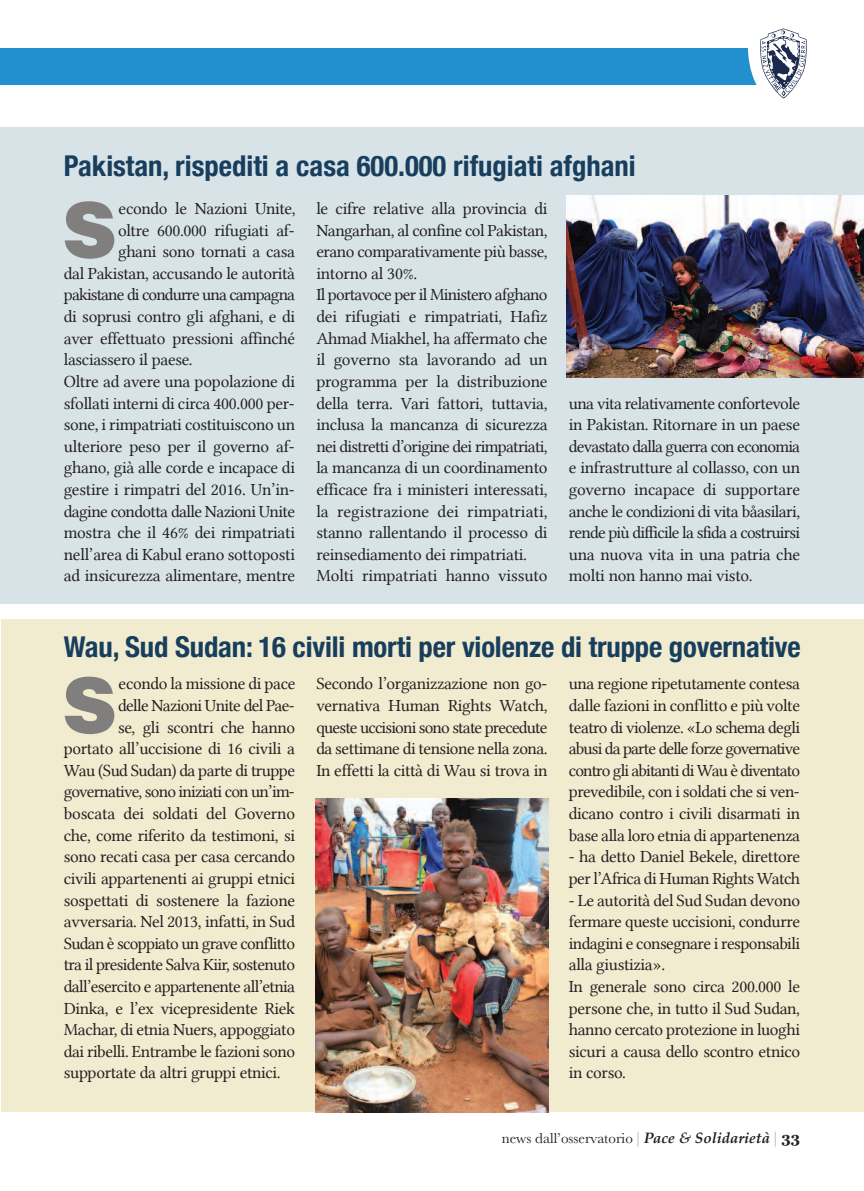
<style>
.page{position:relative;width:864px;height:1191px;background:#fff}
.page>*{position:absolute;margin:0;border:0;box-sizing:border-box;transform-origin:0 0}
.t1{font:900 76.95px "Helvetica";color:#807f7d}
.t2{font:700 condensed 28.65px "Helvetica Neue";letter-spacing:-.005em;color:#183e5d}
.t3{font:17.25px/21.6px "Lin Libertine";letter-spacing:-.02em;color:#231f20}
.t4{font:17.25px "Lin Libertine";letter-spacing:-.045em;color:#231f20}
.t5{font:17.25px "Lin Libertine";letter-spacing:-.04em;color:#231f20}
.t6{font:17.25px "Lin Libertine";letter-spacing:-.05em;color:#231f20}
.t7{font:15px "Baskerville";color:#231f20}
.s1{font-family:"Helvetica";font-weight:300;color:#bcbdc0}
.s2{font-family:"Palatino Linotype";font-weight:700;font-style:italic}
.s3{font-family:"Georgia";font-weight:700}
</style>
<div class="page">
<div style="left:0;top:49px;width:771px;height:36px;background:#228fcf"></div>
<svg style="left:747px;top:29px;width:59px;height:70px"></svg>
<div style="left:1px;top:128px;width:862px;height:476px;background:#d8e3e8"></div>
<div style="left:1px;top:619px;width:862px;height:492px;background:#f1ebd0"></div>
<img style="left:566px;top:196px;width:297px;height:182px">
<img style="left:315px;top:798px;width:233px;height:314px">
<h2 class="t2" style="left:64px;top:149px;width:573px">Pakistan, rispediti a casa 600.000 rifugiati afghani</h2>
<h1 class="t1" style="left:62px;top:176px;width:57px">S</h1>
<p class="t3" style="left:118px;top:198px;width:178px">econdo le Nazioni Unite,</p>
<p class="t3" style="left:316px;top:198px;width:233px">le cifre relative alla provincia di Nangarhan, al confine col Pakistan, erano comparativamente più basse, intorno al 30%.<br>Il portavoce per il Ministero afghano dei rifugiati e rimpatriati, Hafiz Ahmad Miakhel, ha affermato che il governo sta lavorando ad un programma per la distribuzione della terra. Vari fattori, tuttavia, inclusa la mancanza di sicurezza nei distretti d’origine dei rimpatriati, la mancanza di un coordinamento efficace fra i ministeri interessati, la registrazione dei rimpatriati, stanno rallentando il processo di reinsediamento dei rimpatriati.<br>Molti rimpatriati hanno vissuto</p>
<p class="t3" style="left:118px;top:219px;width:178px">oltre 600.000 rifugiati af-</p>
<p class="t3" style="left:118px;top:241px;width:178px">ghani sono tornati a casa</p>
<p class="t3" style="left:64px;top:262px;width:233px">dal Pakistan, accusando le autorità</p>
<p class="t6" style="left:64px;top:285px;width:233px">pakistane di condurre una campagna</p>
<p class="t3" style="left:64px;top:306px;width:233px">di soprusi contro gli afghani, e di</p>
<p class="t3" style="left:64px;top:327px;width:233px">aver effettuato pressioni affinché</p>
<p class="t3" style="left:64px;top:349px;width:130px">lasciassero il paese.</p>
<p class="t3" style="left:64px;top:370px;width:233px">Oltre ad avere una popolazione di</p>
<p class="t3" style="left:64px;top:392px;width:232px">sfollati interni di circa 400.000 per-</p>
<p class="t3" style="left:64px;top:414px;width:233px">sone, i rimpatriati costituiscono un</p>
<p class="t3" style="left:64px;top:435px;width:232px">ulteriore peso per il governo af-</p>
<p class="t3" style="left:64px;top:457px;width:233px">ghano, già alle corde e incapace di</p>
<p class="t3" style="left:64px;top:478px;width:232px">gestire i rimpatri del 2016. Un’in-</p>
<p class="t3" style="left:64px;top:500px;width:233px">dagine condotta dalle Nazioni Unite</p>
<p class="t3" style="left:64px;top:522px;width:233px">mostra che il 46% dei rimpatriati</p>
<p class="t3" style="left:64px;top:543px;width:233px">nell’area di Kabul erano sottoposti</p>
<p class="t3" style="left:64px;top:565px;width:233px">ad insicurezza alimentare, mentre</p>
<p class="t3" style="left:568px;top:392px;width:233px;text-align:justify">una vita relativamente confortevole in Pakistan. Ritornare in un paese devastato dalla guerra con economia e infrastrutture al collasso, con un governo incapace di supportare anche le condizioni di vita båasilari, rende più difficile la sfida a costruirsi una nuova vita in una patria che molti non hanno mai visto.</p>
<h2 class="t2" style="left:64px;top:630px;width:738px">Wau, Sud Sudan: 16 civili morti per violenze di truppe governative</h2>
<h1 class="t1" style="left:62px;top:651px;width:57px">S</h1>
<p class="t3" style="left:118px;top:673px;width:178px">econdo la missione di pace</p>
<p class="t3" style="left:118px;top:694px;width:178px">delle Nazioni Unite del Pae-</p>
<p class="t3" style="left:118px;top:716px;width:178px">se, gli scontri che hanno</p>
<p class="t3" style="left:64px;top:738px;width:233px">portato all’uccisione di 16 civili a</p>
<p class="t3" style="left:64px;top:759px;width:233px">Wau (Sud Sudan) da parte di truppe</p>
<p class="t4" style="left:64px;top:782px;width:232px">governative, sono iniziati con un’im-</p>
<p class="t3" style="left:64px;top:802px;width:233px">boscata dei soldati del Governo</p>
<p class="t3" style="left:64px;top:824px;width:233px">che, come riferito da testimoni, si</p>
<p class="t3" style="left:64px;top:846px;width:233px">sono recati casa per casa cercando</p>
<p class="t3" style="left:64px;top:867px;width:233px">civili appartenenti ai gruppi etnici</p>
<p class="t3" style="left:64px;top:889px;width:233px">sospettati di sostenere la fazione</p>
<p class="t3" style="left:64px;top:910px;width:233px">avversaria. Nel 2013, infatti, in Sud</p>
<p class="t4" style="left:64px;top:933px;width:233px">Sudan è scoppiato un grave conflitto</p>
<p class="t5" style="left:64px;top:955px;width:233px">tra il presidente Salva Kiir, sostenuto</p>
<p class="t3" style="left:64px;top:975px;width:233px">dall’esercito e appartenente all’etnia</p>
<p class="t3" style="left:64px;top:997px;width:233px">Dinka, e l’ex vicepresidente Riek</p>
<p class="t3" style="left:64px;top:1018px;width:233px">Machar, di etnia Nuers, appoggiato</p>
<p class="t3" style="left:64px;top:1040px;width:233px">dai ribelli. Entrambe le fazioni sono</p>
<p class="t3" style="left:64px;top:1062px;width:218px">supportate da altri gruppi etnici.</p>
<p class="t3" style="left:316px;top:673px;width:233px;text-align:justify">Secondo l’organizzazione non go&shy;vernativa Human Rights Watch, queste uccisioni sono state precedute da settimane di tensione nella zona.<br>In effetti la città di Wau si trova in</p>
<p class="t3" style="left:568px;top:673px;width:233px;text-align:justify">una regione ripetutamente contesa dalle fazioni in conflitto e più volte teatro di violenze. «Lo schema degli abusi da parte delle forze governative contro gli abitanti di Wau è diventato prevedibile, con i soldati che si ven&shy;dicano contro i civili disarmati in base alla loro etnia di appartenenza</p>
<p class="t3" style="left:568px;top:846px;width:233px">- ha detto Daniel Bekele, direttore per l’Africa di Human Rights Watch</p>
<p class="t3" style="left:568px;top:889px;width:233px">- Le autorità del Sud Sudan devono fermare queste uccisioni, condurre indagini e consegnare i responsabili alla giustizia».<br>In generale sono circa 200.000 le persone che, in tutto il Sud Sudan, hanno cercato protezione in luoghi sicuri a causa dello scontro etnico in corso.</p>
<p class="t7" style="left:501px;top:1129px;width:300px">news dall’osservatorio <span class="s1">|</span> <span class="s2">Pace &amp; Solidarietà</span> <span class="s1">|</span> <span class="s3">33</span></p>
</div>
